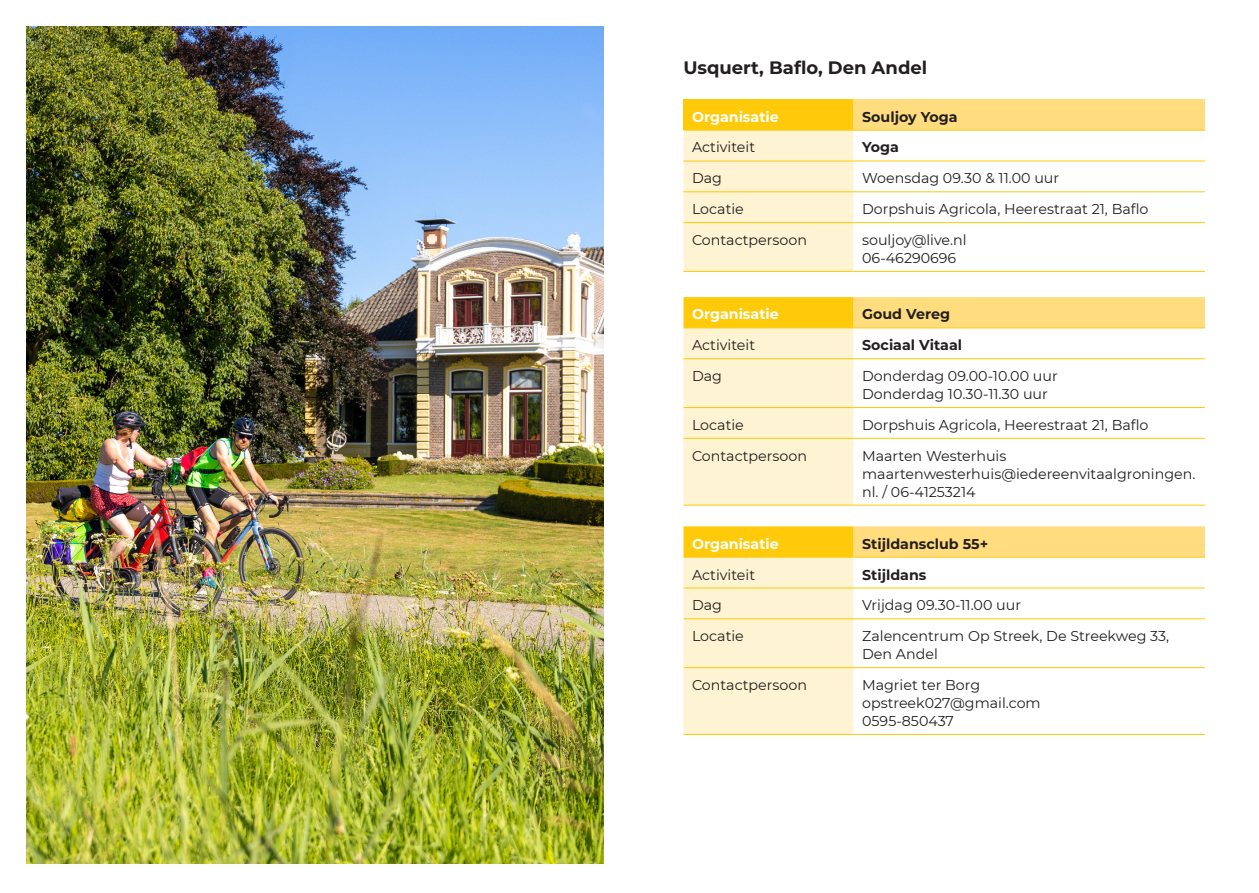
<style>
.page{position:relative;width:1259px;height:893px;background:#fff}
.page>*{position:absolute;margin:0;border:0;box-sizing:border-box;transform-origin:0 0}
.Inleiding_wit{font:700 18px "Montserrat";color:#231f20}
.broodtekst{font:14.25px/18px "Montserrat";color:#231f20}
.broodtekst-2{font:700 14.25px "Montserrat";color:#231f20}
.broodtekst-3{font:700 14.25px "Montserrat";color:#fff}
</style>
<div class="page">
<img style="left:26px;top:26px;width:577px;height:838px">
<svg style="left:683px;top:297px;width:170px;height:31px;background:#feca0c"></svg>
<div style="left:853px;top:297px;width:352px;height:31px;background:#ffdc7e"></div>
<svg style="left:683px;top:329px;width:170px;height:405px;background:#fef0c4"></svg>
<svg style="left:853px;top:329px;width:352px;height:405px"></svg>
<hr style="left:683px;top:505px;width:170px;height:1px;background:#feca0a">
<hr style="left:853px;top:505px;width:352px;height:1px;background:#feca0a">
<hr style="left:683px;top:734px;width:170px;height:1px;background:#feca0a">
<hr style="left:853px;top:734px;width:352px;height:1px;background:#feca0a">
<hr style="left:683px;top:328px;width:170px;height:1px;background:#feca0a">
<hr style="left:853px;top:328px;width:352px;height:1px;background:#feca0a">
<hr style="left:683px;top:358px;width:170px;height:1px;background:#feca0a">
<hr style="left:853px;top:358px;width:352px;height:1px;background:#feca0a">
<hr style="left:683px;top:407px;width:170px;height:1px;background:#feca0a">
<hr style="left:853px;top:407px;width:352px;height:1px;background:#feca0a">
<hr style="left:683px;top:438px;width:170px;height:1px;background:#feca0a">
<hr style="left:853px;top:438px;width:352px;height:1px;background:#feca0a">
<hr style="left:683px;top:557px;width:170px;height:1px;background:#feca0a">
<hr style="left:853px;top:557px;width:352px;height:1px;background:#feca0a">
<hr style="left:683px;top:588px;width:170px;height:1px;background:#feca0a">
<hr style="left:853px;top:588px;width:352px;height:1px;background:#feca0a">
<hr style="left:683px;top:618px;width:170px;height:1px;background:#feca0a">
<hr style="left:853px;top:618px;width:352px;height:1px;background:#feca0a">
<hr style="left:683px;top:667px;width:170px;height:1px;background:#feca0a">
<hr style="left:853px;top:667px;width:352px;height:1px;background:#feca0a">
<div style="left:683px;top:99px;width:170px;height:31px;background:#feca0a"></div>
<div style="left:853px;top:99px;width:352px;height:31px;background:#ffdc7e"></div>
<div style="left:683px;top:131px;width:170px;height:140px;background:#fef3d2"></div>
<svg style="left:853px;top:131px;width:352px;height:140px"></svg>
<hr style="left:683px;top:271px;width:170px;height:1px;background:#feca0a">
<hr style="left:853px;top:271px;width:352px;height:1px;background:#feca0a">
<hr style="left:683px;top:130px;width:170px;height:1px;background:#feca0a">
<hr style="left:853px;top:130px;width:352px;height:1px;background:#feca0a">
<hr style="left:683px;top:161px;width:170px;height:1px;background:#feca0a">
<hr style="left:853px;top:161px;width:352px;height:1px;background:#feca0a">
<hr style="left:683px;top:191px;width:170px;height:1px;background:#feca0a">
<hr style="left:853px;top:191px;width:352px;height:1px;background:#feca0a">
<hr style="left:683px;top:222px;width:170px;height:1px;background:#feca0a">
<hr style="left:853px;top:222px;width:352px;height:1px;background:#feca0a">
<p class="Inleiding_wit" style="left:683px;top:54px;width:245px">Usquert, Baflo, Den Andel</p>
<p class="broodtekst-3" style="left:692px;top:106px;width:88px">Organisatie</p>
<p class="broodtekst-2" style="left:862px;top:106px;width:97px">Souljoy Yoga</p>
<p class="broodtekst" style="left:692px;top:138px;width:65px">Activiteit</p>
<p class="broodtekst-2" style="left:862px;top:137px;width:38px">Yoga</p>
<p class="broodtekst" style="left:692px;top:169px;width:31px">Dag</p>
<p class="broodtekst" style="left:862px;top:169px;width:199px">Woensdag 09.30 &amp; 11.00 uur</p>
<p class="broodtekst" style="left:692px;top:200px;width:53px">Locatie</p>
<p class="broodtekst" style="left:862px;top:200px;width:288px">Dorpshuis Agricola, Heerestraat 21, Baflo</p>
<p class="broodtekst" style="left:692px;top:230px;width:117px">Contactpersoon</p>
<p class="broodtekst" style="left:862px;top:230px;width:106px">souljoy@live.nl</p>
<p class="broodtekst" style="left:862px;top:248px;width:96px">06-46290696</p>
<p class="broodtekst-3" style="left:692px;top:304px;width:88px">Organisatie</p>
<p class="broodtekst-2" style="left:862px;top:304px;width:89px">Goud Vereg</p>
<p class="broodtekst" style="left:692px;top:336px;width:65px">Activiteit</p>
<p class="broodtekst-2" style="left:862px;top:335px;width:101px">Sociaal Vitaal</p>
<p class="broodtekst" style="left:692px;top:366px;width:31px">Dag</p>
<p class="broodtekst" style="left:862px;top:366px;width:197px">Donderdag 09.00-10.00 uur</p>
<p class="broodtekst" style="left:862px;top:384px;width:187px">Donderdag 10.30-11.30 uur</p>
<p class="broodtekst" style="left:692px;top:415px;width:53px">Locatie</p>
<p class="broodtekst" style="left:862px;top:415px;width:288px">Dorpshuis Agricola, Heerestraat 21, Baflo</p>
<p class="broodtekst" style="left:692px;top:446px;width:117px">Contactpersoon</p>
<p class="broodtekst" style="left:862px;top:446px;width:146px">Maarten Westerhuis</p>
<p class="broodtekst" style="left:862px;top:464px;width:335px">maartenwesterhuis@iedereenvitaalgroningen. nl. / 06-41253214</p>
<p class="broodtekst-3" style="left:692px;top:533px;width:88px">Organisatie</p>
<p class="broodtekst-2" style="left:862px;top:533px;width:128px">Stijldansclub 55+</p>
<p class="broodtekst" style="left:692px;top:565px;width:65px">Activiteit</p>
<p class="broodtekst-2" style="left:862px;top:564px;width:66px">Stijldans</p>
<p class="broodtekst" style="left:692px;top:596px;width:31px">Dag</p>
<p class="broodtekst" style="left:862px;top:596px;width:160px">Vrijdag 09.30-11.00 uur</p>
<p class="broodtekst" style="left:692px;top:627px;width:53px">Locatie</p>
<p class="broodtekst" style="left:862px;top:627px;width:309px">Zalencentrum Op Streek, De Streekweg 33,<br>Den Andel</p>
<p class="broodtekst" style="left:692px;top:675px;width:117px">Contactpersoon</p>
<p class="broodtekst" style="left:862px;top:675px;width:119px">Magriet ter Borg</p>
<p class="broodtekst" style="left:862px;top:693px;width:180px">opstreek027@gmail.com</p>
<p class="broodtekst" style="left:862px;top:711px;width:93px">0595-850437</p>
</div>
